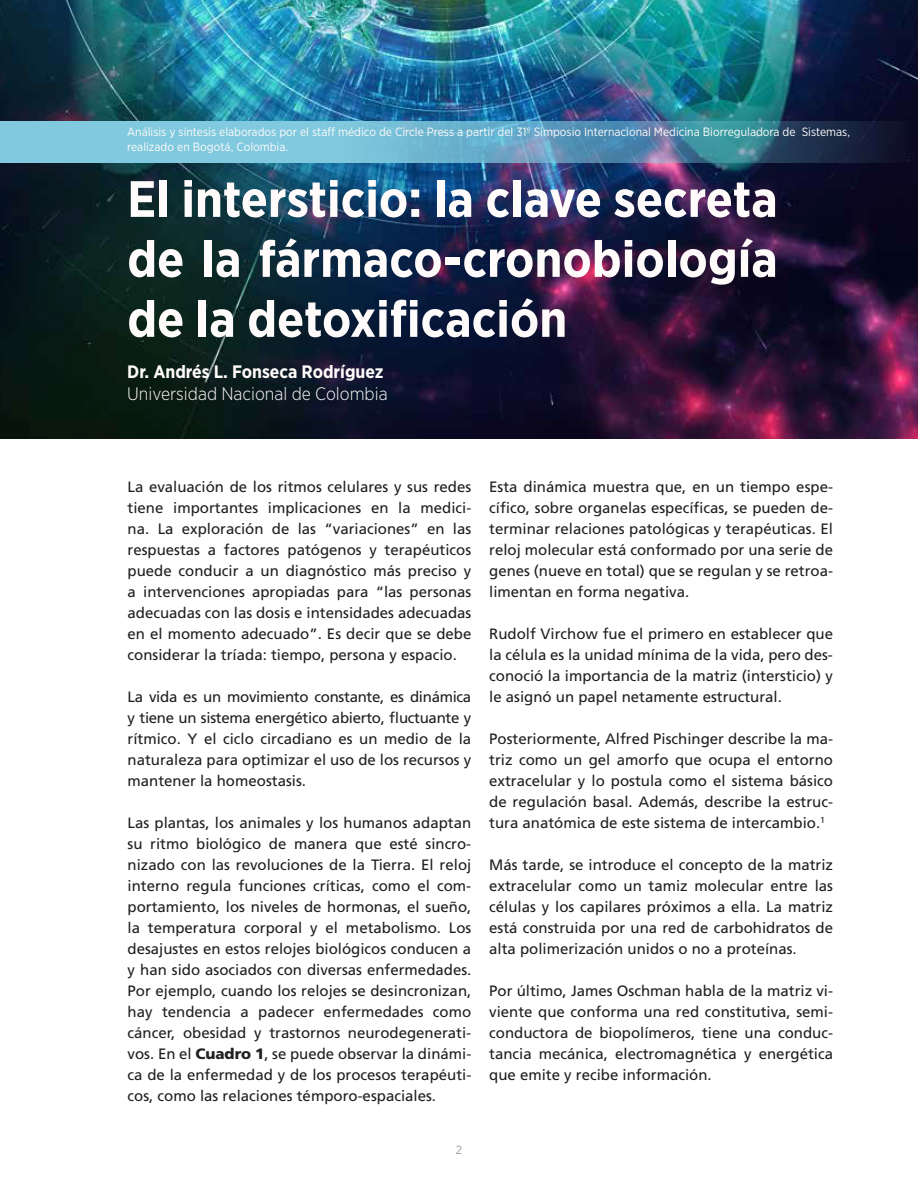
<style>
.page{position:relative;width:918px;height:1188px;background:#fff}
.page>*{position:absolute;margin:0;border:0;box-sizing:border-box;transform-origin:0 0}
.t1{font:700 51px/60px "Gotham Narrow";color:#fffbfa;text-align:justify}
.t2{font:300 18px "Gotham Narrow";color:#fffbfa}
.t3{font:700 18px "Gotham Narrow";color:#fffbfa}
.t4{font:15px/21px "Frutiger LT Std";color:#212020;text-align:justify}
.t5{font:12px/15px "Gotham Narrow";color:#fffbfa}
.t6{font:12px "Gotham Narrow";color:#9d9d9c}
.s1{font-weight:900}
</style>
<div class="page">
<img style="left:0;top:0;width:918px;height:439px">
<svg style="left:0;top:121px;width:918px;height:41px;background:#609cb5"></svg>
<p class="t5" style="left:127px;top:124px;width:724px">Análisis y síntesis elaborados por el staff médico de Circle Press a partir del 31º Simposio Internacional Medicina Biorreguladora de Sistemas, realizado en Bogotá, Colombia.</p>
<h1 class="t1" style="left:127px;top:169px;width:652px">El intersticio: la clave secreta de la fármaco-cronobiología de la detoxificación</h1>
<p class="t3" style="left:127px;top:360px;width:258px">Dr. Andrés L. Fonseca Rodríguez</p>
<p class="t2" style="left:127px;top:382px;width:262px">Universidad Nacional de Colombia</p>
<p class="t4" style="left:128px;top:476px;width:345px">La evaluación de los ritmos celulares y sus redes tiene importantes implicaciones en la medici&shy;na. La exploración de las “variaciones” en las respuestas a factores patógenos y terapéuticos puede conducir a un diagnóstico más preciso y a intervenciones apropiadas para “las personas adecuadas con las dosis e intensidades adecuadas en el momento adecuado”. Es decir que se debe considerar la tríada: tiempo, persona y espacio.</p>
<p class="t4" style="left:128px;top:686px;width:345px">La vida es un movimiento constante, es dinámica y tiene un sistema energético abierto, fluctuante y rítmico. Y el ciclo circadiano es un medio de la naturaleza para optimizar el uso de los recursos y mantener la homeostasis.</p>
<p class="t4" style="left:128px;top:812px;width:345px">Las plantas, los animales y los humanos adaptan su ritmo biológico de manera que esté sincro&shy;nizado con las revoluciones de la Tierra. El reloj interno regula funciones críticas, como el com&shy;portamiento, los niveles de hormonas, el sueño, la temperatura corporal y el metabolismo. Los desajustes en estos relojes biológicos conducen a y han sido asociados con diversas enfermedades.<br>Por ejemplo, cuando los relojes se desincronizan, hay tendencia a padecer enfermedades como cáncer, obesidad y trastornos neurodegenerati&shy;vos. En el <span class="s1">Cuadro 1</span>, se puede observar la dinámi&shy;ca de la enfermedad y de los procesos terapéuti&shy;cos, como las relaciones témporo-espaciales.</p>
<p class="t6" style="left:456px;top:1142px;width:8px">2</p>
<p class="t4" style="left:489px;top:476px;width:345px">Esta dinámica muestra que, en un tiempo espe&shy;cífico, sobre organelas específicas, se pueden de&shy;terminar relaciones patológicas y terapéuticas. El reloj molecular está conformado por una serie de genes (nueve en total) que se regulan y se retroa&shy;limentan en forma negativa.</p>
<p class="t4" style="left:489px;top:623px;width:345px">Rudolf Virchow fue el primero en establecer que la célula es la unidad mínima de la vida, pero des&shy;conoció la importancia de la matriz (intersticio) y le asignó un papel netamente estructural.</p>
<p class="t4" style="left:489px;top:728px;width:345px">Posteriormente, Alfred Pischinger describe la ma&shy;triz como un gel amorfo que ocupa el entorno extracelular y lo postula como el sistema básico de regulación basal. Además, describe la estruc&shy;tura anatómica de este sistema de intercambio.<sup>1</sup></p>
<p class="t4" style="left:489px;top:854px;width:345px">Más tarde, se introduce el concepto de la matriz extracelular como un tamiz molecular entre las células y los capilares próximos a ella. La matriz está construida por una red de carbohidratos de alta polimerización unidos o no a proteínas.</p>
<p class="t4" style="left:489px;top:980px;width:345px">Por último, James Oschman habla de la matriz vi&shy;viente que conforma una red constitutiva, semi&shy;conductora de biopolímeros, tiene una conduc&shy;tancia mecánica, electromagnética y energética que emite y recibe información.</p>
</div>
